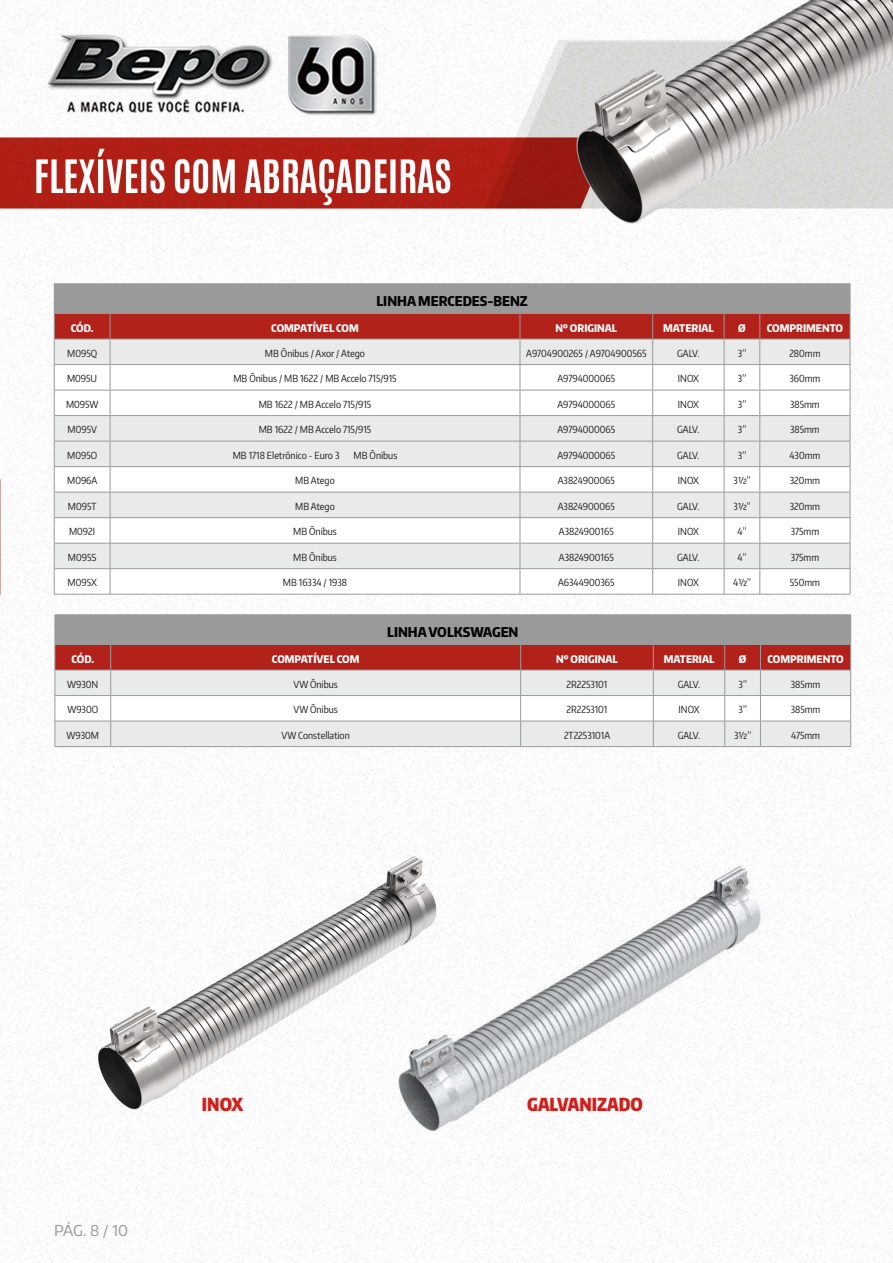
<style>
.page{position:relative;width:893px;height:1263px;background:#fff}
.page>*{position:absolute;margin:0;border:0;box-sizing:border-box;transform-origin:0 0}
.t1{font:900 18px "Encode Sans Compressed";color:#d11f1c}
.t2{font:15px "Encode Sans Normal";color:#9a9a9b}
.t3{font:800 13.5px "Encode Sans Condensed";color:#020304}
.t4{font:800 10.5px "Encode Sans Condensed";color:#fff}
.t5{font:9.75px "Encode Sans Condensed";color:#1d1d1b}
</style>
<div class="page">
<img style="left:0;top:0;width:893px;height:1263px">
<hr style="left:54px;top:283px;width:56px;height:1px;background:#9a9a99">
<hr style="left:110px;top:283px;width:410px;height:1px;background:#9a9a99">
<hr style="left:520px;top:283px;width:133px;height:1px;background:#9a9a99">
<hr style="left:653px;top:283px;width:71px;height:1px;background:#9a9a99">
<hr style="left:724px;top:283px;width:36px;height:1px;background:#9a9a99">
<hr style="left:760px;top:283px;width:90px;height:1px;background:#9a9a99">
<hr style="left:54px;top:594px;width:56px;height:1px;background:#9a9a99">
<hr style="left:110px;top:594px;width:410px;height:1px;background:#9a9a99">
<hr style="left:520px;top:594px;width:133px;height:1px;background:#9a9a99">
<hr style="left:724px;top:594px;width:36px;height:1px;background:#9a9a99">
<hr style="left:760px;top:594px;width:90px;height:1px;background:#9a9a99">
<hr style="left:653px;top:594px;width:71px;height:1px;background:#9a9a99">
<svg style="left:54px;top:284px;width:797px;height:310px"></svg>
<hr style="left:55px;top:614px;width:56px;height:1px;background:#9a9a99">
<hr style="left:111px;top:614px;width:410px;height:1px;background:#9a9a99">
<hr style="left:521px;top:614px;width:132px;height:1px;background:#9a9a99">
<hr style="left:653px;top:614px;width:72px;height:1px;background:#9a9a99">
<hr style="left:725px;top:614px;width:35px;height:1px;background:#9a9a99">
<hr style="left:760px;top:614px;width:91px;height:1px;background:#9a9a99">
<hr style="left:55px;top:746px;width:56px;height:1px;background:#9a9a99">
<hr style="left:111px;top:746px;width:410px;height:1px;background:#9a9a99">
<hr style="left:521px;top:746px;width:132px;height:1px;background:#9a9a99">
<hr style="left:725px;top:746px;width:35px;height:1px;background:#9a9a99">
<hr style="left:760px;top:746px;width:91px;height:1px;background:#9a9a99">
<svg style="left:55px;top:615px;width:796px;height:131px"></svg>
<hr style="left:653px;top:746px;width:72px;height:1px;background:#9a9a99">
<img style="left:0;top:767px;width:594px;height:484px">
<img style="left:370px;top:821px;width:412px;height:348px">
<p class="t3" style="left:376px;top:292px;width:153px">LINHA MERCEDES-BENZ</p>
<p class="t4" style="left:71px;top:321px;width:24px">CÓD.</p>
<p class="t4" style="left:271px;top:321px;width:89px">COMPATÍVEL COM</p>
<p class="t4" style="left:556px;top:321px;width:63px">Nº ORIGINAL</p>
<p class="t4" style="left:663px;top:321px;width:52px">MATERIAL</p>
<p class="t4" style="left:738px;top:321px;width:9px">Ø</p>
<p class="t4" style="left:767px;top:321px;width:78px">COMPRIMENTO</p>
<p class="t5" style="left:67px;top:347px;width:31px">M095Q</p>
<p class="t5" style="left:265px;top:347px;width:102px">MB Ônibus / Axor / Atego</p>
<p class="t5" style="left:526px;top:347px;width:122px">A9704900265 / A9704900565</p>
<p class="t5" style="left:677px;top:347px;width:24px">GALV.</p>
<p class="t5" style="left:738px;top:347px;width:10px">3”</p>
<p class="t5" style="left:789px;top:347px;width:33px">280mm</p>
<p class="t5" style="left:67px;top:372px;width:32px">M095U</p>
<p class="t5" style="left:233px;top:372px;width:165px">MB Ônibus / MB 1622 / MB Accelo 715/915</p>
<p class="t5" style="left:557px;top:372px;width:59px">A9794000065</p>
<p class="t5" style="left:678px;top:372px;width:23px">INOX</p>
<p class="t5" style="left:738px;top:372px;width:10px">3”</p>
<p class="t5" style="left:789px;top:372px;width:33px">360mm</p>
<p class="t5" style="left:66px;top:398px;width:34px">M095W</p>
<p class="t5" style="left:259px;top:398px;width:114px">MB 1622 / MB Accelo 715/915</p>
<p class="t5" style="left:557px;top:398px;width:59px">A9794000065</p>
<p class="t5" style="left:678px;top:398px;width:23px">INOX</p>
<p class="t5" style="left:738px;top:398px;width:10px">3”</p>
<p class="t5" style="left:790px;top:398px;width:31px">385mm</p>
<p class="t5" style="left:68px;top:423px;width:31px">M095V</p>
<p class="t5" style="left:259px;top:423px;width:114px">MB 1622 / MB Accelo 715/915</p>
<p class="t5" style="left:557px;top:423px;width:59px">A9794000065</p>
<p class="t5" style="left:677px;top:423px;width:24px">GALV.</p>
<p class="t5" style="left:738px;top:423px;width:10px">3”</p>
<p class="t5" style="left:790px;top:423px;width:31px">385mm</p>
<p class="t5" style="left:67px;top:449px;width:31px">M095O</p>
<p class="t5" style="left:233px;top:449px;width:108px">MB 1718 Eletrônico - Euro 3</p>
<p class="t5" style="left:354px;top:449px;width:45px">MB Ônibus</p>
<p class="t5" style="left:557px;top:449px;width:59px">A9794000065</p>
<p class="t5" style="left:677px;top:449px;width:24px">GALV.</p>
<p class="t5" style="left:738px;top:449px;width:10px">3”</p>
<p class="t5" style="left:789px;top:449px;width:32px">430mm</p>
<p class="t5" style="left:67px;top:474px;width:32px">M096A</p>
<p class="t5" style="left:295px;top:474px;width:41px">MB Atego</p>
<p class="t5" style="left:558px;top:474px;width:59px">A3824900065</p>
<p class="t5" style="left:678px;top:474px;width:23px">INOX</p>
<p class="t5" style="left:734px;top:474px;width:18px">3½”</p>
<p class="t5" style="left:790px;top:474px;width:32px">320mm</p>
<p class="t5" style="left:68px;top:500px;width:30px">M095T</p>
<p class="t5" style="left:295px;top:500px;width:41px">MB Atego</p>
<p class="t5" style="left:558px;top:500px;width:59px">A3824900065</p>
<p class="t5" style="left:677px;top:500px;width:24px">GALV.</p>
<p class="t5" style="left:734px;top:500px;width:18px">3½”</p>
<p class="t5" style="left:790px;top:500px;width:32px">320mm</p>
<p class="t5" style="left:69px;top:525px;width:28px">M092I</p>
<p class="t5" style="left:293px;top:525px;width:45px">MB Ônibus</p>
<p class="t5" style="left:559px;top:525px;width:56px">A3824900165</p>
<p class="t5" style="left:678px;top:525px;width:23px">INOX</p>
<p class="t5" style="left:738px;top:525px;width:10px">4”</p>
<p class="t5" style="left:791px;top:525px;width:30px">375mm</p>
<p class="t5" style="left:68px;top:551px;width:30px">M095S</p>
<p class="t5" style="left:293px;top:551px;width:45px">MB Ônibus</p>
<p class="t5" style="left:559px;top:551px;width:56px">A3824900165</p>
<p class="t5" style="left:677px;top:551px;width:24px">GALV.</p>
<p class="t5" style="left:738px;top:551px;width:10px">4”</p>
<p class="t5" style="left:791px;top:551px;width:30px">375mm</p>
<p class="t5" style="left:68px;top:576px;width:31px">M095X</p>
<p class="t5" style="left:283px;top:576px;width:66px">MB 16334 / 1938</p>
<p class="t5" style="left:558px;top:576px;width:58px">A6344900365</p>
<p class="t5" style="left:678px;top:576px;width:23px">INOX</p>
<p class="t5" style="left:733px;top:576px;width:19px">4½”</p>
<p class="t5" style="left:790px;top:576px;width:32px">550mm</p>
<p class="t3" style="left:387px;top:623px;width:133px">LINHA VOLKSWAGEN</p>
<p class="t4" style="left:71px;top:652px;width:24px">CÓD.</p>
<p class="t4" style="left:272px;top:652px;width:89px">COMPATÍVEL COM</p>
<p class="t4" style="left:556px;top:652px;width:63px">Nº ORIGINAL</p>
<p class="t4" style="left:664px;top:652px;width:52px">MATERIAL</p>
<p class="t4" style="left:739px;top:652px;width:9px">Ø</p>
<p class="t4" style="left:767px;top:652px;width:78px">COMPRIMENTO</p>
<p class="t5" style="left:67px;top:678px;width:33px">W930N</p>
<p class="t5" style="left:293px;top:678px;width:46px">VW Ônibus</p>
<p class="t5" style="left:566px;top:678px;width:42px">2R2253101</p>
<p class="t5" style="left:678px;top:678px;width:24px">GALV.</p>
<p class="t5" style="left:739px;top:678px;width:10px">3”</p>
<p class="t5" style="left:791px;top:678px;width:31px">385mm</p>
<p class="t5" style="left:67px;top:703px;width:32px">W930O</p>
<p class="t5" style="left:293px;top:703px;width:46px">VW Ônibus</p>
<p class="t5" style="left:566px;top:703px;width:42px">2R2253101</p>
<p class="t5" style="left:679px;top:703px;width:23px">INOX</p>
<p class="t5" style="left:739px;top:703px;width:10px">3”</p>
<p class="t5" style="left:791px;top:703px;width:31px">385mm</p>
<p class="t5" style="left:67px;top:729px;width:34px">W930M</p>
<p class="t5" style="left:281px;top:729px;width:70px">VW Constellation</p>
<p class="t5" style="left:564px;top:729px;width:48px">2T2253101A</p>
<p class="t5" style="left:678px;top:729px;width:24px">GALV.</p>
<p class="t5" style="left:734px;top:729px;width:18px">3½”</p>
<p class="t5" style="left:791px;top:729px;width:31px">475mm</p>
<p class="t2" style="left:54px;top:1220px;width:76px">PÁG. 8 / 10</p>
<p class="t1" style="left:202px;top:1093px;width:43px">INOX</p>
<p class="t1" style="left:527px;top:1093px;width:117px">GALVANIZADO</p>
</div>
